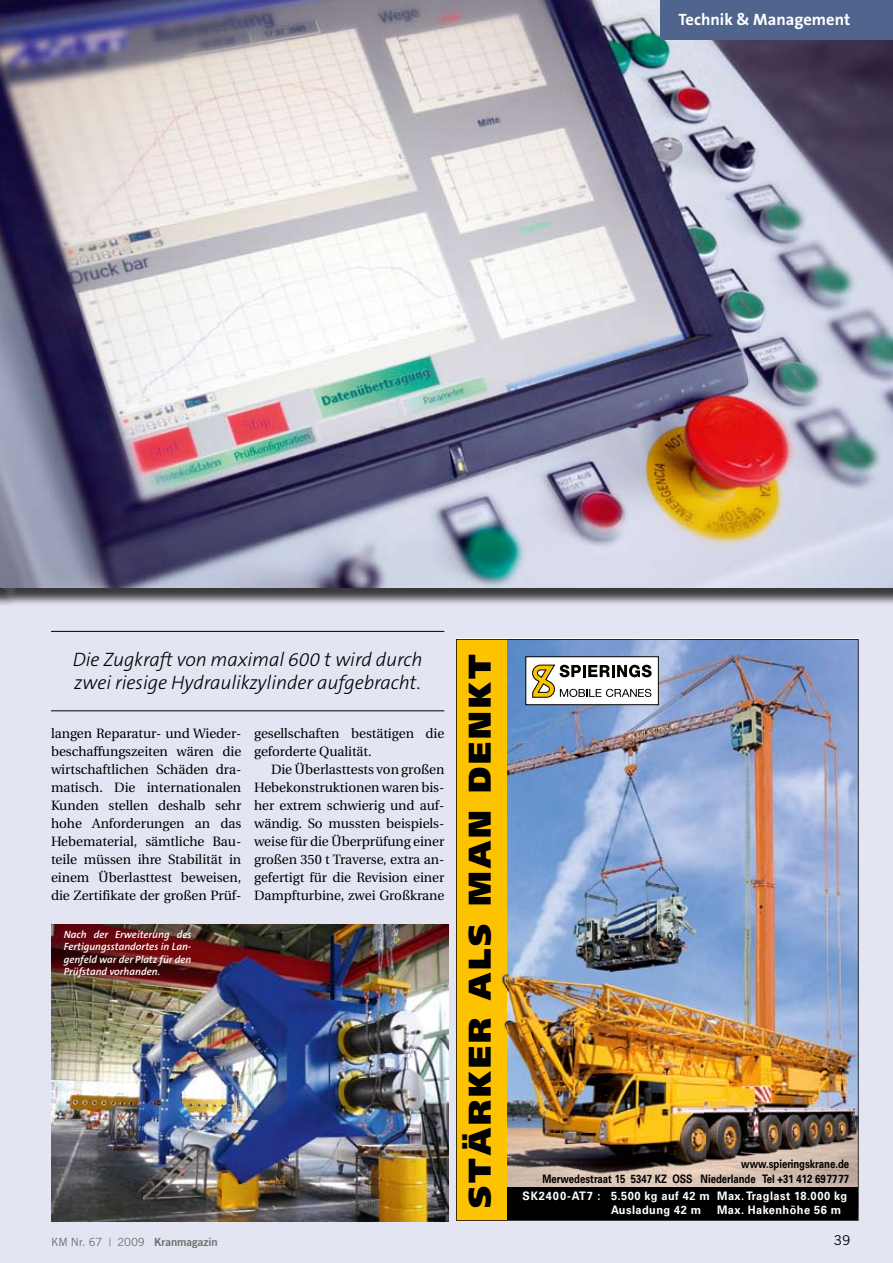
<style>
.page{position:relative;width:893px;height:1263px;background:#e4e5f2}
.page>*{position:absolute;margin:0;border:0;box-sizing:border-box;transform-origin:0 0}
.t1{font:900 31.35px "Frutiger";letter-spacing:.09em;color:#000}
.t2{font:italic 300 19.5px/23.4px "The Sans B3";letter-spacing:-.005em;color:#000}
.t3{font:700 16.5px "The Sans B7";color:#fff}
.t4{font:13.5px/18px "Utopia";letter-spacing:-.005em;color:#000;text-align:justify}
.t5{font:13.5px "Trade Gothic";color:#000}
.t6{font:700 11.7px/14px "Univers CE";letter-spacing:.04em;color:#fff;scale:.94 1}
.t7{font:700 11.7px/15.3px "Univers";color:#000;text-align:right;scale:.82 1}
.t8{font:11.25px "Trade Gothic";color:#6f6f6e}
.t9{font:italic 600 10.5px/12.3px "The Sans B6";color:#fff;text-align:justify}
.s1{font-family:"Trade Gothic Bold Two"}
</style>
<div class="page">
<div style="left:2px;top:0;width:891px;height:606px;background:#000;opacity:.75"></div>
<img style="left:0;top:0;width:893px;height:588px">
<div style="left:660px;top:0;width:233px;height:39px;background:#50658d"></div>
<img style="left:456px;top:639px;width:403px;height:582px">
<hr style="left:51px;top:631px;width:393px;height:1px;background:#000">
<hr style="left:51px;top:710px;width:393px;height:1px;background:#000">
<img style="left:52px;top:924px;width:396px;height:298px">
<p class="t3" style="left:678px;top:11px;width:173px">Technik &amp; Management</p>
<h2 class="t2" style="left:73px;top:648px;width:351px">Die Zugkraft von maximal 600 t wird durch zwei riesige Hydraulikzylinder aufgebracht.</h2>
<p class="t4" style="left:51px;top:725px;width:192px">langen Reparatur- und Wieder&shy;beschaffungszeiten wären die wirtschaftlichen Schäden dra&shy;matisch. Die internationalen Kunden stellen deshalb sehr hohe Anforderungen an das Hebematerial, sämtliche Bau&shy;teile müssen ihre Stabilität in einem Überlasttest beweisen, die Zertifikate der großen Prüf-</p>
<p class="t4" style="left:254px;top:725px;width:192px">gesellschaften bestätigen die geforderte Qualität.</p>
<p class="t4" style="left:254px;top:761px;width:192px;text-indent:17px">Die Überlasttests von großen Hebekonstruktionen waren bis&shy;her extrem schwierig und auf&shy;wändig. So mussten beispiels&shy;weise für die Überprüfung einer großen 350 t Traverse, extra an&shy;gefertigt für die Revision einer Dampfturbine, zwei Großkrane</p>
<p class="t9" style="left:64px;top:929px;width:129px">Nach der Erweiterung des Fertigungsstandortes in Lan&shy;genfeld war der Platz für den Prüfstand vorhanden.</p>
<h1 class="t1" style="left:461px;top:1208px;width:555px;rotate:-90deg">STÄRKER ALS MAN DENKT</h1>
<p class="t7" style="left:542px;top:1156px;width:376px">www.spieringskrane.de<br>Merwedestraat 15 5347 KZ OSS Niederlande Tel +31 412 697777</p>
<p class="t6" style="left:611px;top:1189px;width:253px;text-indent:-89px">SK2400-AT7 : 5.500 kg auf 42 m Max. Traglast 18.000 kg<br>Ausladung 42 m</p>
<p class="t6" style="left:717px;top:1203px;width:134px">Max. Hakenhöhe 56 m</p>
<p class="t8" style="left:51px;top:1235px;width:168px">KM Nr. 67 | 2009 <span class="s1">Kranmagazin</span></p>
<p class="t5" style="left:834px;top:1232px;width:18px">39</p>
</div>
